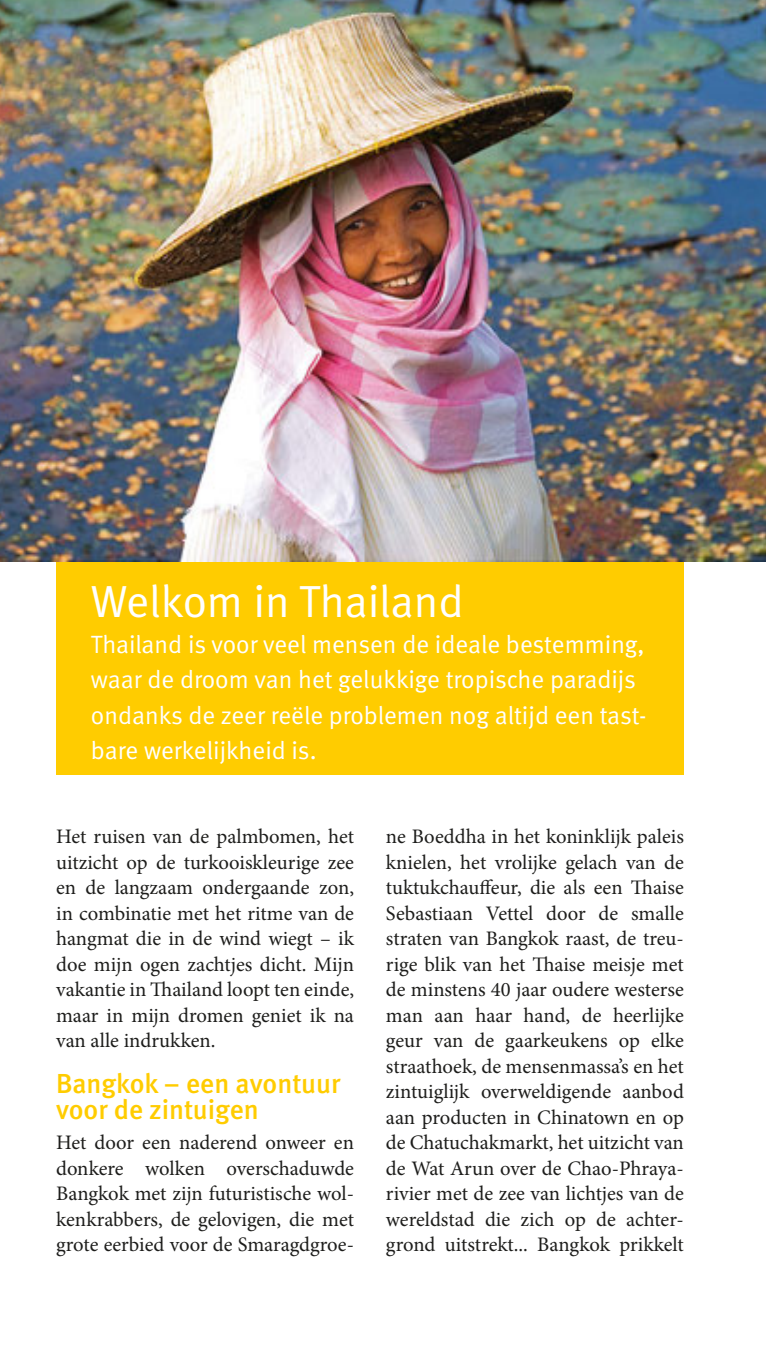
<style>
.page{position:relative;width:766px;height:1351px;background:#fff}
.page>*{position:absolute;margin:0;border:0;box-sizing:border-box;transform-origin:0 0}
.t1{font:45px "Meta Normal LF";color:#fff}
.t2{font:27.5px/25.5px "Meta Medium LF";color:#fc0}
.t3{font:25px/35.5px "Meta Normal LF";color:#fff}
.t4{font:20.5px/25.5px "Minion Pro";color:#1d1d1b;text-align:justify}
</style>
<div class="page">
<div style="left:56px;top:562px;width:627px;height:213px;background:#fc0"></div>
<img style="left:0;top:0;width:765px;height:562px">
<h1 class="t1" style="left:91px;top:576px;width:374px">Welkom in Thailand</h1>
<p class="t3" style="left:91px;top:626px;width:556px">Thailand is voor veel mensen de ideale bestemming, waar de droom van het gelukkige tropische paradijs ondanks de zeer reële problemen nog altijd een tast&shy;bare werkelijkheid is.</p>
<p class="t4" style="left:56px;top:824px;width:299px">Het ruisen van de palmbomen, het uitzicht op de turkooiskleurige zee en de langzaam ondergaande zon, in combinatie met het ritme van de hangmat die in de wind wiegt – ik doe mijn ogen zachtjes dicht. Mijn vakantie in Thailand loopt ten einde, maar in mijn dromen geniet ik na van alle indrukken.</p>
<h2 class="t2" style="left:56px;top:1071px;width:286px">Bangkok – een avontuur voor de zintuigen</h2>
<p class="t4" style="left:56px;top:1130px;width:299px">Het door een naderend onweer en donkere wolken overschaduwde Bangkok met zijn futuristische wol&shy;kenkrabbers, de gelovigen, die met grote eerbied voor de Smaragdgroe-</p>
<p class="t4" style="left:386px;top:824px;width:299px">ne Boeddha in het koninklijk paleis knielen, het vrolijke gelach van de tuktukchauffeur, die als een Thaise Sebastiaan Vettel door de smalle straten van Bangkok raast, de treu&shy;rige blik van het Thaise meisje met de minstens 40 jaar oudere westerse man aan haar hand, de heerlijke geur van de gaarkeukens op elke straathoek, de mensenmassa’s en het zintuiglijk overweldigende aanbod aan producten in Chinatown en op de Chatuchakmarkt, het uitzicht van de Wat Arun over de Chao-Phraya&shy;rivier met de zee van lichtjes van de wereldstad die zich op de achter&shy;grond uitstrekt... Bangkok prikkelt</p>
</div>
